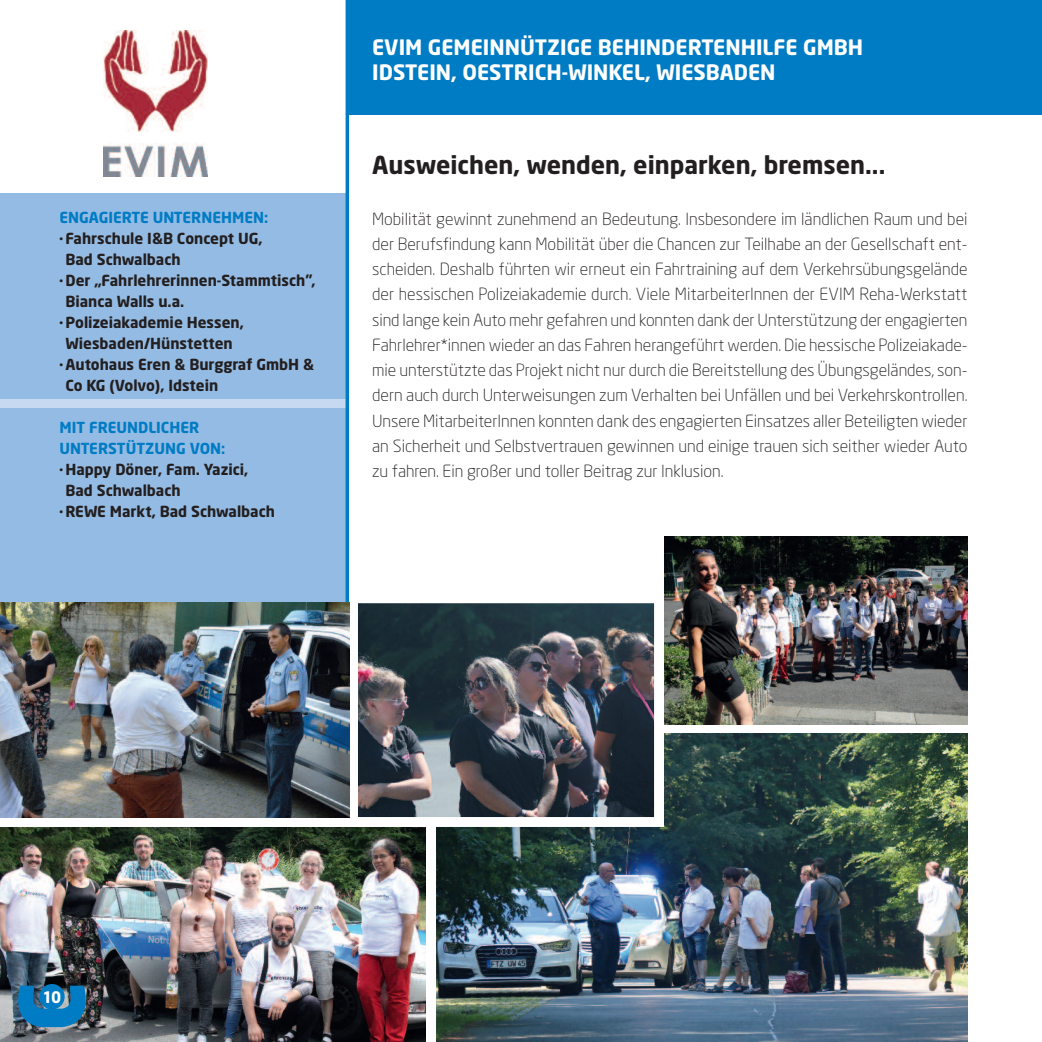
<style>
.page{position:relative;width:1042px;height:1042px;background:#fff}
.page>*{position:absolute;margin:0;border:0;box-sizing:border-box;transform-origin:0 0}
.t1{font:700 24.5px "Neo Sans";color:#231f20}
.t2{font:700 21px/25.2px "Neo Sans";color:#fff}
.t3{font:300 16.62px/25.2px "Neo Sans";color:#231f20;text-align:justify}
.t4{font:700 15.75px "Neo Sans";color:#fff}
.t5{font:700 15.05px/21px "Neo Sans";color:#231f20}
.t6{font:700 15.05px/21px "Neo Sans";color:#007cc4}
.s1{font-size:8.75px}
</style>
<div class="page">
<div style="left:0;top:242px;width:347px;height:328px;background:#c6d9f0"></div>
<div style="left:0;top:193px;width:347px;height:206px;background:#94bbe3"></div>
<div style="left:0;top:408px;width:347px;height:206px;background:#94bbe3"></div>
<div style="left:347px;top:0;width:695px;height:114px;background:#007cc4"></div>
<img style="left:103px;top:31px;width:104px;height:145px">
<img style="left:437px;top:734px;width:530px;height:308px">
<img style="left:664px;top:537px;width:303px;height:187px">
<img style="left:359px;top:604px;width:294px;height:212px">
<div style="left:348px;top:593px;width:316px;height:234px;border:10px solid #fff"></div>
<svg style="left:345px;top:0;width:4px;height:603px;background:#1a88c9"></svg>
<img style="left:0;top:827px;width:426px;height:215px">
<img style="left:0;top:603px;width:349px;height:214px">
<svg style="left:18px;top:982px;width:68px;height:45px;background:#1671a7"></svg>
<p class="t6" style="left:60px;top:208px;width:210px">ENGAGIERTE UNTERNEHMEN:</p>
<p class="t5" style="left:65px;top:229px;width:199px;text-indent:-6px"><span class="s1">•</span> Fahrschule I&amp;B Concept UG,<br>Bad Schwalbach</p>
<p class="t5" style="left:65px;top:271px;width:252px;text-indent:-6px"><span class="s1">•</span> Der „Fahrlehrerinnen-Stammtisch",<br>Bianca Walls u.a.</p>
<p class="t5" style="left:60px;top:313px;width:186px;text-align:center"><span class="s1">•</span> Polizeiakademie Hessen,<br>Wiesbaden/Hünstetten</p>
<p class="t5" style="left:65px;top:355px;width:250px;text-indent:-6px"><span class="s1">•</span> Autohaus Eren &amp; Burggraf GmbH &amp;<br>Co KG (Volvo), Idstein</p>
<p class="t6" style="left:60px;top:418px;width:167px">MIT FREUNDLICHER<br>UNTERSTÜTZUNG VON:</p>
<p class="t5" style="left:65px;top:460px;width:184px;text-indent:-6px"><span class="s1">•</span> Happy Döner, Fam. Yazici,<br>Bad Schwalbach</p>
<p class="t5" style="left:60px;top:502px;width:217px"><span class="s1">•</span> REWE Markt, Bad Schwalbach</p>
<p class="t2" style="left:372px;top:36px;width:493px">EVIM GEMEINNÜTZIGE BEHINDERTENHILFE GMBH<br>IDSTEIN, OESTRICH-WINKEL, WIESBADEN</p>
<h1 class="t1" style="left:372px;top:156px;width:515px">Ausweichen, wenden, einparken, bremsen...</h1>
<p class="t3" style="left:372px;top:208px;width:597px">Mobilität gewinnt zunehmend an Bedeutung. Insbesondere im ländlichen Raum und bei der Berufsfindung kann Mobilität über die Chancen zur Teilhabe an der Gesellschaft ent&shy;scheiden. Deshalb führten wir erneut ein Fahrtraining auf dem Verkehrsübungsgelände der hessischen Polizeiakademie durch. Viele MitarbeiterInnen der EVIM Reha-Werkstatt sind lange kein Auto mehr gefahren und konnten dank der Unterstützung der engagierten Fahrlehrer*innen wieder an das Fahren herangeführt werden. Die hessische Polizeiakade&shy;mie unterstützte das Projekt nicht nur durch die Bereitstellung des Übungsgeländes, son&shy;dern auch durch Unterweisungen zum Verhalten bei Unfällen und bei Verkehrskontrollen.<br>Unsere MitarbeiterInnen konnten dank des engagierten Einsatzes aller Beteiligten wieder an Sicherheit und Selbstvertrauen gewinnen und einige trauen sich seither wieder Auto zu fahren. Ein großer und toller Beitrag zur Inklusion.</p>
<p class="t4" style="left:43px;top:990px;width:20px">10</p>
</div>
